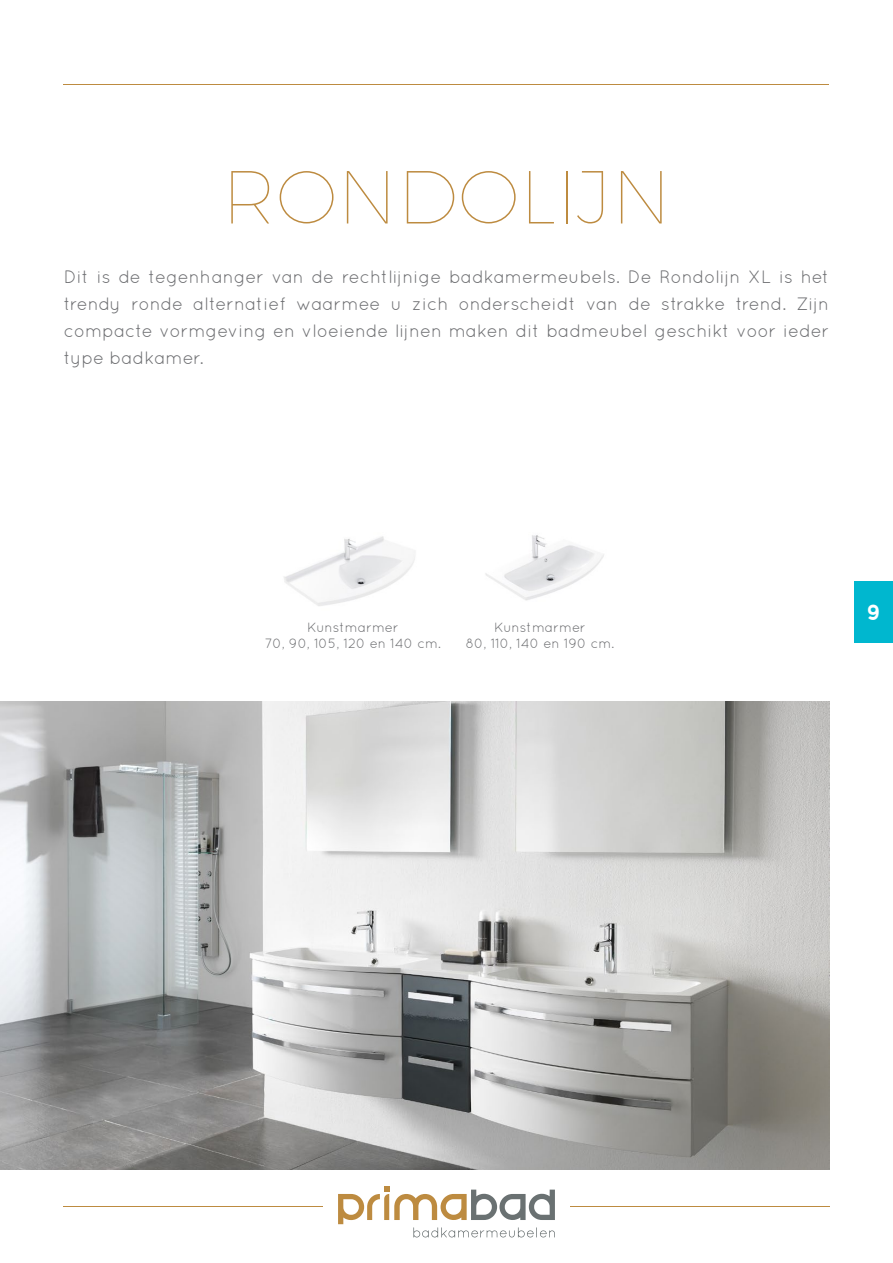
<style>
.page{position:relative;width:893px;height:1263px;background:#fff}
.page>*{position:absolute;margin:0;border:0;box-sizing:border-box;transform-origin:0 0}
.t1{font:100 75px "Montserrat";color:#bd8b40}
.t2{font:700 21px "nevis";color:#fff}
.t3{font:18px/27px "Quicksand";color:#6d6e71;text-align:justify}
.t4{font:13.5px/16.5px "Quicksand";color:#6d6e71;text-align:center}
</style>
<div class="page">
<div style="left:855px;top:581px;width:38px;height:62px;background:#00b7cf"></div>
<hr style="left:64px;top:1206px;width:259px;height:1px;background:#bd8b40">
<hr style="left:570px;top:1206px;width:259px;height:1px;background:#bd8b40">
<hr style="left:64px;top:84px;width:765px;height:1px;background:#bd8b40">
<img style="left:0;top:702px;width:829px;height:467px">
<img style="left:284px;top:536px;width:131px;height:70px">
<img style="left:485px;top:535px;width:119px;height:66px">
<svg style="left:338px;top:1186px;width:217px;height:51px"></svg>
<h1 class="t1" style="left:222px;top:151px;width:451px">RONDOLIJN</h1>
<p class="t3" style="left:64px;top:263px;width:767px">Dit is de tegenhanger van de rechtlijnige badkamermeubels. De Rondolijn XL is het trendy ronde alternatief waarmee u zich onderscheidt van de strakke trend. Zijn compacte vormgeving en vloeiende lijnen maken dit badmeubel geschikt voor ieder type badkamer.</p>
<p class="t4" style="left:265px;top:618px;width:178px">Kunstmarmer<br>70, 90, 105, 120 en 140 cm.</p>
<p class="t4" style="left:466px;top:618px;width:150px">Kunstmarmer<br>80, 110, 140 en 190 cm.</p>
<p class="t2" style="left:867px;top:600px;width:15px">9</p>
</div>
